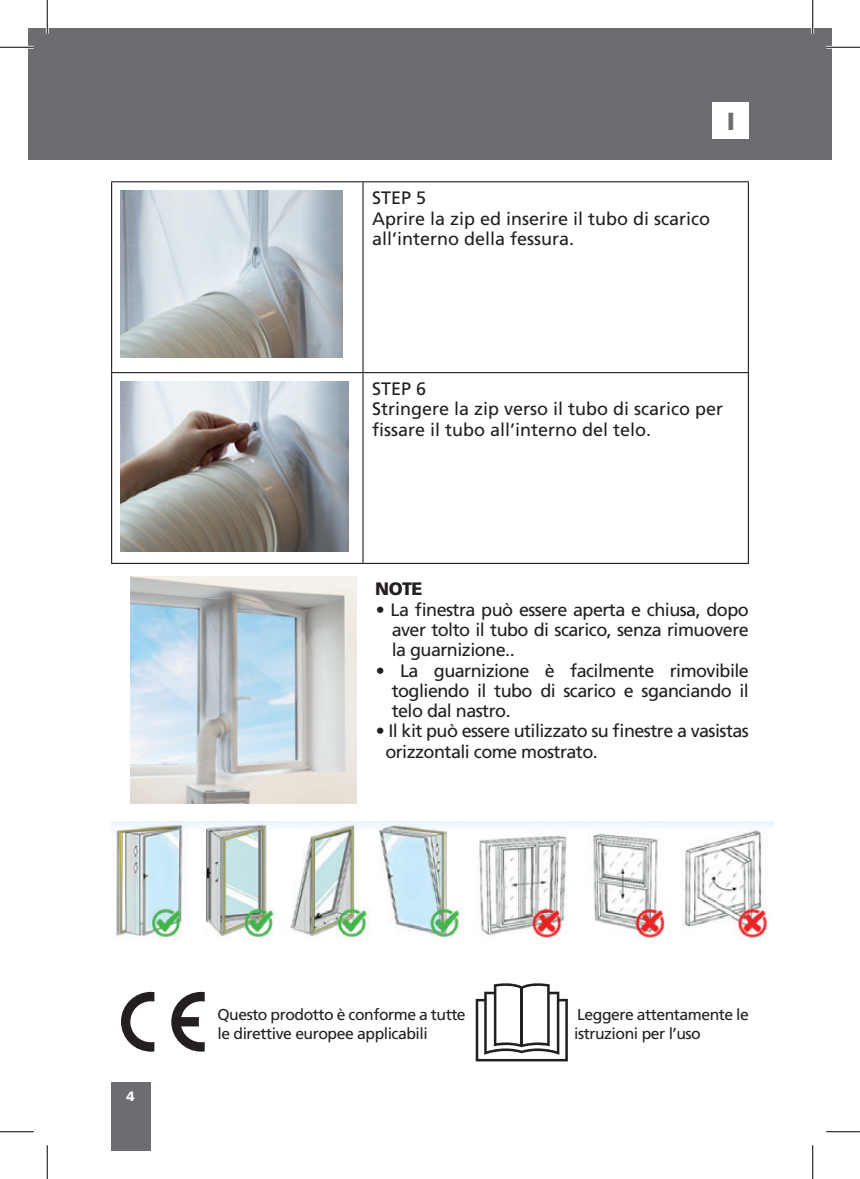
<style>
.page{position:relative;width:860px;height:1179px;background:#fff}
.page>*{position:absolute;margin:0;border:0;box-sizing:border-box;transform-origin:0 0}
.t1{font:900 24.75px "Frutiger LT Std";color:#6c6d70}
.t2{font:18px/20.2px "Frutiger LT Std";letter-spacing:-.03em;color:#231f20;text-align:justify}
.t3{font:18px/20.2px "Frutiger LT Std";color:#231f20}
.t4{font:900 18px "Frutiger LT Std";color:#231f20}
.t5{font:15.75px "Frutiger LT Std";letter-spacing:-.03em;color:#231f20}
.t6{font:900 13.5px "Frutiger LT Std";color:#fff}
.s1{font-weight:900}
</style>
<div class="page">
<div style="left:813px;top:28px;width:19px;height:132px;background:#6c6d70"></div>
<div style="left:28px;top:28px;width:785px;height:132px;background:#6c6d70"></div>
<div style="left:111px;top:1082px;width:39px;height:69px;background:#6c6d70"></div>
<div style="left:713px;top:103px;width:36px;height:36px;background:#fff"></div>
<hr style="left:111px;top:181px;width:252px;height:1px;background:#231f20">
<hr style="left:111px;top:182px;width:1px;height:190px;background:#231f20">
<hr style="left:363px;top:181px;width:386px;height:1px;background:#231f20">
<hr style="left:362px;top:182px;width:2px;height:190px;background:#231f20">
<hr style="left:748px;top:182px;width:1px;height:190px;background:#231f20">
<hr style="left:111px;top:372px;width:252px;height:1px;background:#231f20">
<hr style="left:111px;top:373px;width:1px;height:190px;background:#231f20">
<hr style="left:363px;top:372px;width:386px;height:1px;background:#231f20">
<hr style="left:362px;top:373px;width:2px;height:190px;background:#231f20">
<hr style="left:748px;top:373px;width:1px;height:190px;background:#231f20">
<hr style="left:111px;top:563px;width:252px;height:1px;background:#231f20">
<hr style="left:363px;top:563px;width:386px;height:1px;background:#231f20">
<img style="left:121px;top:191px;width:221px;height:166px">
<img style="left:121px;top:382px;width:227px;height:169px">
<img style="left:130px;top:576px;width:227px;height:227px">
<img style="left:111px;top:821px;width:663px;height:119px">
<svg style="left:121px;top:992px;width:33px;height:59px"></svg>
<svg style="left:171px;top:992px;width:34px;height:59px"></svg>
<svg style="left:476px;top:983px;width:92px;height:78px"></svg>
<hr style="left:520px;top:988px;width:3px;height:58px;background:#231f20">
<hr style="left:0;top:46px;width:34px;height:3px;background:#fff">
<hr style="left:826px;top:46px;width:34px;height:3px;background:#fff">
<hr style="left:46px;top:0;width:3px;height:34px;background:#fff">
<hr style="left:811px;top:0;width:3px;height:34px;background:#fff">
<hr style="left:0;top:47px;width:34px;height:1px;background:#000">
<hr style="left:826px;top:47px;width:34px;height:1px;background:#000">
<hr style="left:0;top:1131px;width:34px;height:1px;background:#000">
<hr style="left:826px;top:1131px;width:34px;height:1px;background:#000">
<hr style="left:47px;top:0;width:1px;height:34px;background:#000">
<hr style="left:47px;top:1145px;width:1px;height:34px;background:#000">
<hr style="left:812px;top:0;width:1px;height:34px;background:#000">
<hr style="left:812px;top:1145px;width:1px;height:34px;background:#000">
<h1 class="t1" style="left:727px;top:106px;width:10px">I</h1>
<p class="t3" style="left:372px;top:188px;width:340px">STEP 5<br>Aprire la zip ed inserire il tubo di scarico all’interno della fessura.</p>
<p class="t3" style="left:372px;top:379px;width:353px">STEP 6<br>Stringere la zip verso il tubo di scarico per fissare il tubo all’interno del telo.</p>
<p class="t4" style="left:375px;top:578px;width:49px">NOTE</p>
<p class="t2" style="left:392px;top:599px;width:359px;text-indent:-16px">• La finestra può essere aperta e chiusa, dopo aver tolto il tubo di scarico, senza rimuovere la guarnizione..</p>
<p class="t2" style="left:392px;top:660px;width:359px;text-indent:-16px">• La guarnizione è facilmente rimovibile togliendo il tubo di scarico e sganciando il telo dal nastro.</p>
<p class="t2" style="left:385px;top:721px;width:365px;text-indent:-10px"><span class="s1">•</span> Il kit può essere utilizzato su finestre a vasistas orizzontali come mostrato.</p>
<p class="t6" style="left:127px;top:1088px;width:10px">4</p>
<p class="t5" style="left:217px;top:1005px;width:250px">Questo prodotto è conforme a tutte</p>
<p class="t5" style="left:577px;top:1005px;width:173px">Leggere attentamente le</p>
<p class="t5" style="left:217px;top:1024px;width:212px">le direttive europee applicabili</p>
<p class="t5" style="left:574px;top:1024px;width:128px">istruzioni per l’uso</p>
</div>
